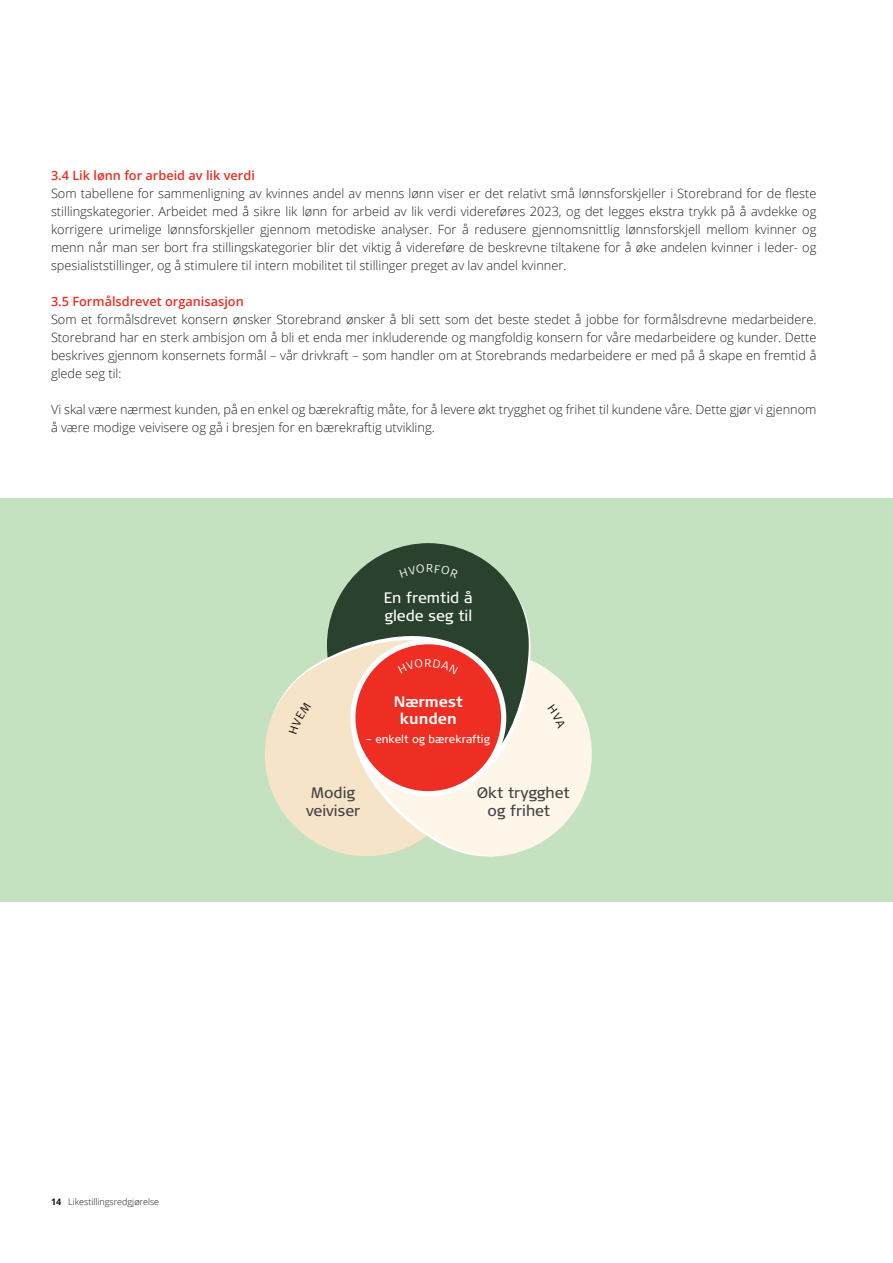
<style>
.page{position:relative;width:893px;height:1263px;background:#fff}
.page>*{position:absolute;margin:0;border:0;box-sizing:border-box;transform-origin:0 0}
.t1{font:15.15px/17.7px "Signa OT";color:#424241;text-align:center}
.t2{font:15.15px/17.7px "Signa OT";color:#fff}
.t3{font:700 15.15px/17.7px "Signa OT";color:#fff;text-align:center}
.Body{font:300 12.75px/18px "Open Sans";color:#231f20;text-align:justify}
.Mellomtittel_nivå_1{font:600 12.75px "Open Sans";color:#ee2e22}
.t4{font:11.1px "Signa OT";color:#fff}
.t5{font:300 9px "Open Sans";color:#161516}
.s1{font-weight:700}
</style>
<div class="page">
<hr style="left:892px;top:0;width:1px;height:1263px;background:#fef6e8">
<div style="left:0;top:497px;width:893px;height:404px;background:#c5e2c0"></div>
<svg style="left:264px;top:722px;width:6px;height:63px"></svg>
<svg style="left:531px;top:660px;width:61px;height:188px;fill:#fdf6e9"></svg>
<svg style="left:367px;top:543px;width:123px;height:21px;fill:#29412d"></svg>
<svg style="left:548px;top:705px;width:18px;height:23px"></svg>
<svg style="left:270px;top:564px;width:261px;height:293px"></svg>
<p class="Mellomtittel_nivå_1" style="left:51px;top:167px;width:205px">3.4 Lik lønn for arbeid av lik verdi</p>
<p class="Body" style="left:51px;top:184px;width:767px">Som tabellene for sammenligning av kvinnes andel av menns lønn viser er det relativt små lønnsforskjeller i Storebrand for de fleste stillingskategorier. Arbeidet med å sikre lik lønn for arbeid av lik verdi videreføres 2023, og det legges ekstra trykk på å avdekke og korrigere urimelige lønnsforskjeller gjennom metodiske analyser. For å redusere gjennomsnittlig lønnsforskjell mellom kvinner og menn når man ser bort fra stillingskategorier blir det viktig å videreføre de beskrevne tiltakene for å øke andelen kvinner i leder- og spesialiststillinger, og å stimulere til intern mobilitet til stillinger preget av lav andel kvinner.</p>
<p class="Mellomtittel_nivå_1" style="left:51px;top:293px;width:194px">3.5 Formålsdrevet organisasjon</p>
<p class="Body" style="left:51px;top:310px;width:767px">Som et formålsdrevet konsern ønsker Storebrand ønsker å bli sett som det beste stedet å jobbe for formålsdrevne medarbeidere.<br>Storebrand har en sterk ambisjon om å bli et enda mer inkluderende og mangfoldig konsern for våre medarbeidere og kunder. Dette beskrives gjennom konsernets formål – vår drivkraft – som handler om at Storebrands medarbeidere er med på å skape en fremtid å glede seg til:</p>
<p class="Body" style="left:51px;top:400px;width:767px">Vi skal være nærmest kunden, på en enkel og bærekraftig måte, for å levere økt trygghet og frihet til kundene våre. Dette gjør vi gjennom å være modige veivisere og gå i bresjen for en bærekraftig utvikling.</p>
<p class="t2" style="left:384px;top:589px;width:90px">En fremtid å glede seg til</p>
<p class="t3" style="left:394px;top:693px;width:71px">Nærmest kunden</p>
<p class="t4" style="left:365px;top:733px;width:126px">– enkelt og bærekraftig</p>
<p class="t1" style="left:306px;top:784px;width:56px">Modig veiviser</p>
<p class="t1" style="left:477px;top:784px;width:94px">Økt trygghet og frihet</p>
<p class="t5" style="left:51px;top:1195px;width:110px"><span class="s1">14</span> Likestillingsredgjørelse</p>
</div>
